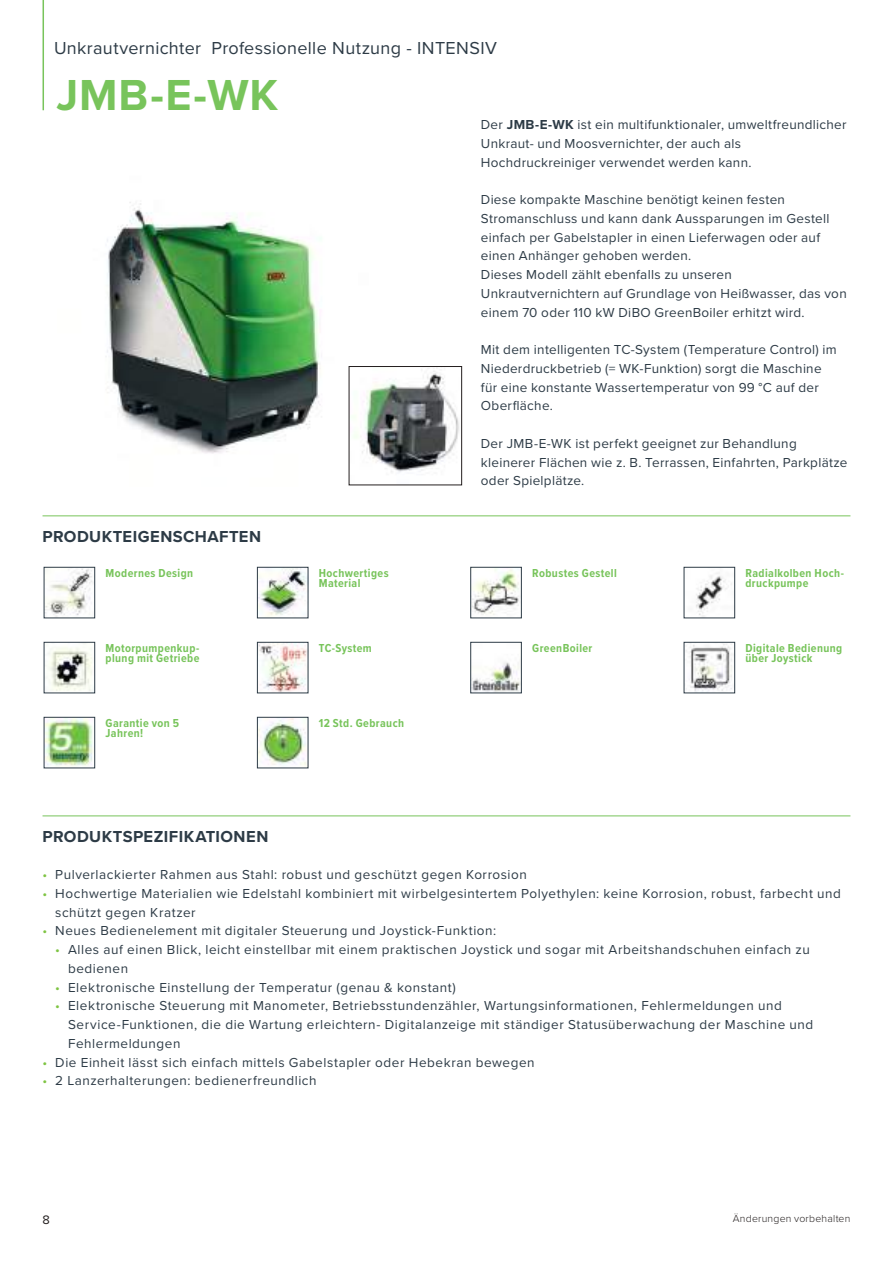
<style>
.page{position:relative;width:893px;height:1263px;background:#fff}
.page>*{position:absolute;margin:0;border:0;box-sizing:border-box;transform-origin:0 0}
.t1{font:700 45px "Proxima Nova";color:#78c45b}
.t2{font:18px "Proxima Nova";letter-spacing:.02em;color:#2d3b46}
.t3{font:700 16.5px "Proxima Nova";letter-spacing:.025em;color:#2d3b46}
.t4{font:13.5px/18.8px "Proxima Nova";letter-spacing:.035em;color:#2d3b46}
.t5{font:12.75px "Proxima Nova";color:#241f1f}
.t6{font:700 12px/10.5px "Proxima Nova Cond";letter-spacing:.035em;color:#78c45b}
.t7{font:300 10.5px "Proxima Nova";letter-spacing:.02em;color:#241f1f}
.s1{font-weight:700}
.s2{color:#7ec443}
</style>
<div class="page">
<hr style="left:43px;top:516px;width:807px;height:1px;background:#78c45b">
<hr style="left:43px;top:0;width:1px;height:110px;background:#78c45b">
<hr style="left:43px;top:816px;width:807px;height:1px;background:#78c45b">
<img style="left:107px;top:202px;width:261px;height:284px">
<img style="left:351px;top:368px;width:108px;height:115px">
<div style="left:349px;top:366px;width:113px;height:119px;border:1px solid #241f1f"></div>
<img style="left:46px;top:569px;width:47px;height:47px">
<div style="left:44px;top:567px;width:51px;height:51px;border:1px solid #2d3b46"></div>
<img style="left:46px;top:647px;width:46px;height:44px">
<div style="left:44px;top:642px;width:51px;height:51px;border:1px solid #2d3b46"></div>
<img style="left:259px;top:569px;width:47px;height:47px">
<div style="left:257px;top:567px;width:51px;height:51px;border:1px solid #2d3b46"></div>
<img style="left:259px;top:644px;width:47px;height:47px">
<div style="left:257px;top:642px;width:51px;height:51px;border:1px solid #2d3b46"></div>
<img style="left:259px;top:719px;width:47px;height:47px">
<div style="left:257px;top:717px;width:51px;height:51px;border:1px solid #2d3b46"></div>
<img style="left:472px;top:569px;width:47px;height:46px">
<div style="left:470px;top:567px;width:52px;height:51px;border:1px solid #2d3b46"></div>
<img style="left:472px;top:662px;width:48px;height:29px">
<div style="left:470px;top:642px;width:52px;height:51px;border:1px solid #2d3b46"></div>
<img style="left:696px;top:573px;width:36px;height:43px">
<div style="left:684px;top:567px;width:51px;height:51px;border:1px solid #2d3b46"></div>
<img style="left:686px;top:644px;width:47px;height:47px">
<div style="left:684px;top:642px;width:51px;height:51px;border:1px solid #2d3b46"></div>
<img style="left:46px;top:719px;width:47px;height:47px">
<div style="left:44px;top:717px;width:51px;height:51px;border:1px solid #2d3b46"></div>
<h2 class="t2" style="left:54px;top:40px;width:444px">Unkrautvernichter Professionelle Nutzung - INTENSIV</h2>
<h1 class="t1" style="left:56px;top:72px;width:223px">JMB-E-WK</h1>
<p class="t3" style="left:43px;top:527px;width:220px">PRODUKTEIGENSCHAFTEN</p>
<p class="t6" style="left:106px;top:568px;width:89px">Modernes Design</p>
<p class="t6" style="left:319px;top:568px;width:71px">Hochwertiges<br>Material</p>
<p class="t6" style="left:106px;top:643px;width:95px">Motorpumpenkup&shy;plung mit Getriebe</p>
<p class="t6" style="left:319px;top:643px;width:55px">TC-System</p>
<p class="t6" style="left:106px;top:718px;width:75px">Garantie von 5<br>Jahren!</p>
<p class="t6" style="left:319px;top:718px;width:87px">12 Std. Gebrauch</p>
<p class="t4" style="left:481px;top:115px;width:367px">Der <span class="s1">JMB-E-WK</span> ist ein multifunktionaler, umweltfreundlicher<br>Unkraut- und Moosvernichter, der auch als<br>Hochdruckreiniger verwendet werden kann.</p>
<p class="t4" style="left:481px;top:190px;width:367px">Diese kompakte Maschine benötigt keinen festen Stromanschluss und kann dank Aussparungen im Gestell einfach per Gabelstapler in einen Lieferwagen oder auf einen Anhänger gehoben werden.<br>Dieses Modell zählt ebenfalls zu unseren Unkrautvernichtern auf Grundlage von Heißwasser, das von einem 70 oder 110 kW DiBO GreenBoiler erhitzt wird.</p>
<p class="t4" style="left:481px;top:340px;width:357px">Mit dem intelligenten TC-System (Temperature Control) im Niederdruckbetrieb (= WK-Funktion) sorgt die Maschine für eine konstante Wassertemperatur von 99 °C auf der Oberfläche.</p>
<p class="t4" style="left:481px;top:434px;width:368px">Der JMB-E-WK ist perfekt geeignet zur Behandlung kleinerer Flächen wie z. B. Terrassen, Einfahrten, Parkplätze oder Spielplätze.</p>
<p class="t6" style="left:532px;top:568px;width:86px">Robustes Gestell</p>
<p class="t6" style="left:532px;top:643px;width:62px">GreenBoiler</p>
<p class="t6" style="left:745px;top:568px;width:100px">Radialkolben Hoch&shy;druckpumpe</p>
<p class="t6" style="left:745px;top:643px;width:98px">Digitale Bedienung über Joystick</p>
<p class="t3" style="left:43px;top:827px;width:227px">PRODUKTSPEZIFIKATIONEN</p>
<p class="t4" style="left:43px;top:865px;width:486px"><span class="s2">•</span> Pulverlackierter Rahmen aus Stahl: robust und geschützt gegen Korrosion</p>
<p class="t4" style="left:55px;top:884px;width:787px;text-indent:-13px"><span class="s2">•</span> Hochwertige Materialien wie Edelstahl kombiniert mit wirbelgesintertem Polyethylen: keine Korrosion, robust, farbecht und schützt gegen Kratzer</p>
<p class="t4" style="left:43px;top:922px;width:455px"><span class="s2">•</span> Neues Bedienelement mit digitaler Steuerung und Joystick-Funktion:</p>
<p class="t4" style="left:68px;top:940px;width:743px;text-indent:-13px"><span class="s2">•</span> Alles auf einen Blick, leicht einstellbar mit einem praktischen Joystick und sogar mit Arbeitshandschuhen einfach zu bedienen</p>
<p class="t4" style="left:55px;top:978px;width:402px"><span class="s2">•</span> Elektronische Einstellung der Temperatur (genau &amp; konstant)</p>
<p class="t4" style="left:68px;top:997px;width:747px;text-indent:-13px"><span class="s2">•</span> Elektronische Steuerung mit Manometer, Betriebsstundenzähler, Wartungsinformationen, Fehlermeldungen und<br>Service-Funktionen, die die Wartung erleichtern- Digitalanzeige mit ständiger Statusüberwachung der Maschine und<br>Fehlermeldungen</p>
<p class="t4" style="left:43px;top:1053px;width:494px"><span class="s2">•</span> Die Einheit lässt sich einfach mittels Gabelstapler oder Hebekran bewegen</p>
<p class="t4" style="left:43px;top:1072px;width:276px"><span class="s2">•</span> 2 Lanzerhalterungen: bedienerfreundlich</p>
<p class="t5" style="left:43px;top:1213px;width:9px">8</p>
<p class="t7" style="left:733px;top:1213px;width:119px">Änderungen vorbehalten</p>
</div>
